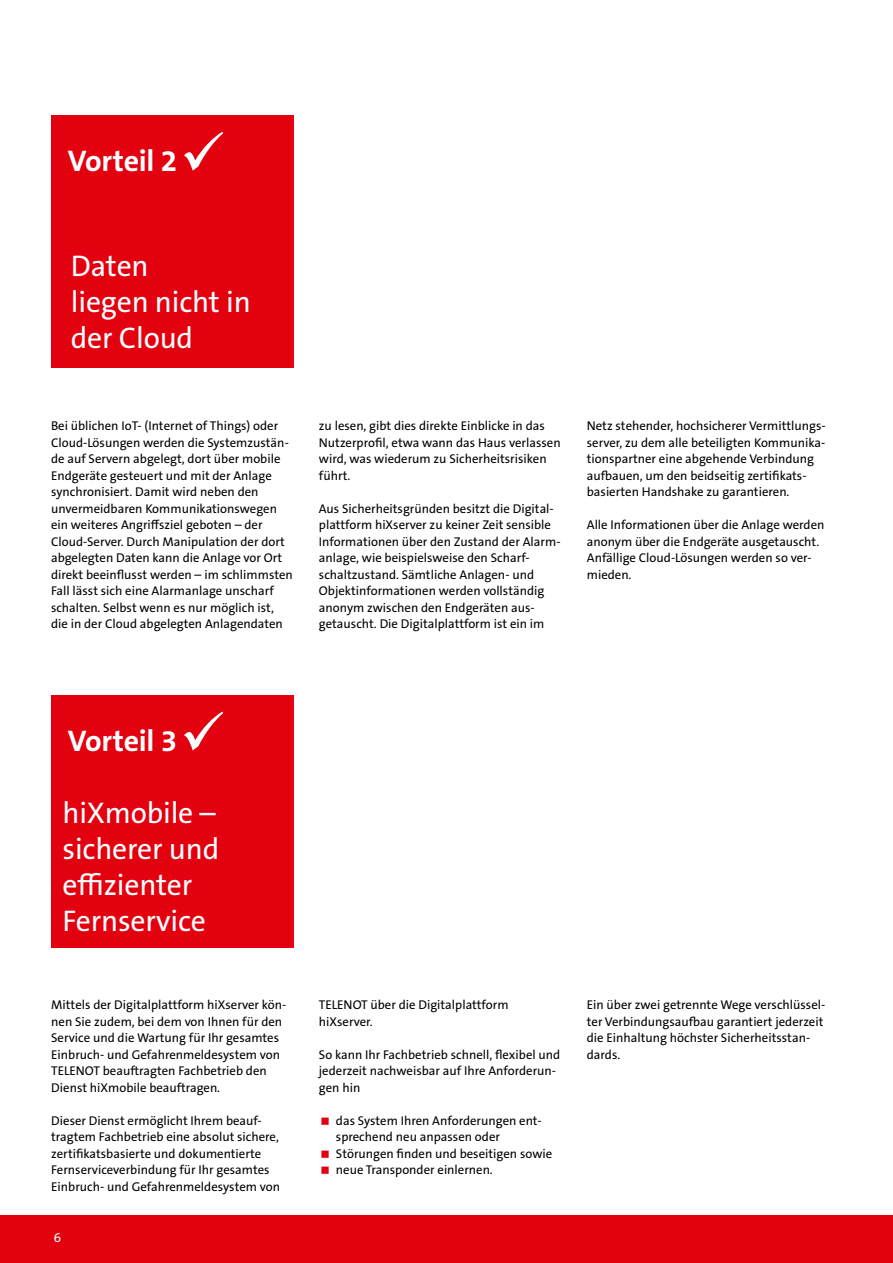
<style>
.page{position:relative;width:893px;height:1263px;background:#fff}
.page>*{position:absolute;margin:0;border:0;box-sizing:border-box;transform-origin:0 0}
.t1{font:30px/36px "The Sans B Plus W5 Plain";letter-spacing:-.005em;color:#fff}
.t2{font:700 30px "The Sans B Plus W7";letter-spacing:-.01em;color:#fff}
.t3{font:13.5px "The Sans B Plus W5 Plain";color:#fff}
.t4{font:12.75px/16.5px "The Sans B Plus W5 Plain";color:#000}
</style>
<div class="page">
<div style="left:0;top:1215px;width:893px;height:48px;background:#e3000f"></div>
<div style="left:51px;top:695px;width:242px;height:252px;background:#e3000f"></div>
<div style="left:51px;top:115px;width:242px;height:253px;background:#e3000f"></div>
<svg style="left:184px;top:132px;width:39px;height:39px"></svg>
<svg style="left:184px;top:712px;width:39px;height:38px"></svg>
<h1 class="t2" style="left:68px;top:141px;width:111px">Vorteil 2</h1>
<h1 class="t1" style="left:71px;top:248px;width:181px">Daten<br>liegen nicht in der Cloud</h1>
<p class="t4" style="left:51px;top:418px;width:243px">Bei üblichen IoT- (Internet of Things) oder Cloud-Lösungen werden die Systemzustän&shy;de auf Servern abgelegt, dort über mobile Endgeräte gesteuert und mit der Anlage synchronisiert. Damit wird neben den unvermeidbaren Kommunikationswegen ein weiteres Angriffsziel geboten – der Cloud-Server. Durch Manipulation der dort abgelegten Daten kann die Anlage vor Ort direkt beeinflusst werden – im schlimmsten Fall lässt sich eine Alarmanlage unscharf schalten. Selbst wenn es nur möglich ist, die in der Cloud abgelegten Anlagendaten</p>
<p class="t4" style="left:319px;top:418px;width:243px">zu lesen, gibt dies direkte Einblicke in das Nutzerprofil, etwa wann das Haus verlassen wird, was wiederum zu Sicherheitsrisiken führt.</p>
<p class="t4" style="left:319px;top:500px;width:243px">Aus Sicherheitsgründen besitzt die Digital&shy;plattform hiXserver zu keiner Zeit sensible Informationen über den Zustand der Alarm&shy;anlage, wie beispielsweise den Scharf&shy;schaltzustand. Sämtliche Anlagen- und Objektinformationen werden vollständig anonym zwischen den Endgeräten aus&shy;getauscht. Die Digitalplattform ist ein im</p>
<p class="t4" style="left:587px;top:418px;width:240px">Netz stehender, hochsicherer Vermittlungs&shy;server, zu dem alle beteiligten Kommunika&shy;tionspartner eine abgehende Verbindung aufbauen, um den beidseitig zertifikats&shy;basierten Handshake zu garantieren.</p>
<p class="t4" style="left:587px;top:517px;width:239px">Alle Informationen über die Anlage werden anonym über die Endgeräte ausgetauscht.<br>Anfällige Cloud-Lösungen werden so ver&shy;mieden.</p>
<h1 class="t2" style="left:68px;top:721px;width:111px">Vorteil 3</h1>
<h1 class="t1" style="left:63px;top:795px;width:158px">hiXmobile – sicherer und effizienter<br>Fernservice</h1>
<p class="t4" style="left:51px;top:997px;width:237px">Mittels der Digitalplattform hiXserver kön&shy;nen Sie zudem, bei dem von Ihnen für den Service und die Wartung für Ihr gesamtes Einbruch- und Gefahrenmeldesystem von TELENOT beauftragten Fachbetrieb den Dienst hiXmobile beauftragen.</p>
<p class="t4" style="left:51px;top:1112px;width:230px">Dieser Dienst ermöglicht Ihrem beauf&shy;tragtem Fachbetrieb eine absolut sichere, zertifikatsbasierte und dokumentierte Fernserviceverbindung für Ihr gesamtes Einbruch- und Gefahrenmeldesystem von</p>
<p class="t3" style="left:54px;top:1229px;width:9px">6</p>
<p class="t4" style="left:319px;top:997px;width:191px">TELENOT über die Digitalplattform hiXserver.</p>
<p class="t4" style="left:319px;top:1046px;width:243px">So kann Ihr Fachbetrieb schnell, flexibel und jederzeit nachweisbar auf Ihre Anforderun&shy;gen hin</p>
<p class="t4" style="left:336px;top:1112px;width:218px">das System Ihren Anforderungen ent&shy;sprechend neu anpassen oder Störungen finden und beseitigen sowie neue Transponder einlernen.</p>
<p class="t4" style="left:587px;top:997px;width:240px">Ein über zwei getrennte Wege verschlüssel&shy;ter Verbindungsaufbau garantiert jederzeit die Einhaltung höchster Sicherheitsstan&shy;dards.</p>
</div>
